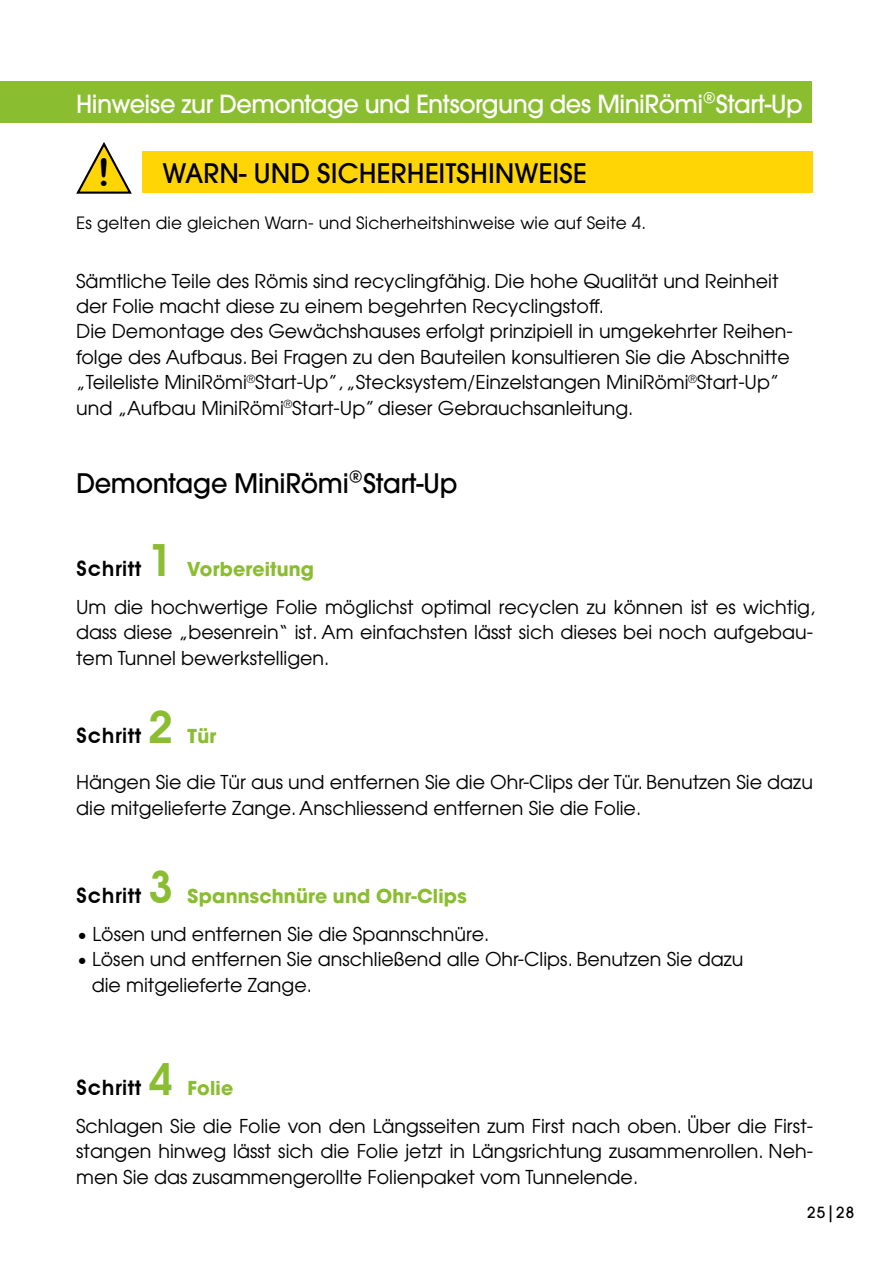
<style>
.page{position:relative;width:893px;height:1263px;background:#fff}
.page>*{position:absolute;margin:0;border:0;box-sizing:border-box;transform-origin:0 0}
.t1{font:38.1px "Arial Rounded MT Bold";color:#000}
.t2{font:500 29.55px "Avant Gard";color:#000}
.t3{font:500 27.45px "Avant Gard";letter-spacing:-.02em;color:#fff}
.t4{font:700 21.15px "Avant Gard";letter-spacing:.01em;color:#8bbd31}
.t5{font:600 21.15px "Avant Garde";letter-spacing:.025em;color:#000}
.t6{font:19.05px/25.3px "Avant Garde";color:#000}
.t7{font:16.95px "Avant Garde";letter-spacing:.01em;color:#000}
.t8{font:500 16.95px "Avant Gard";color:#000}
.s1{font-family:"Avant Garde";font-weight:600;color:#000}
.s2{font-family:"Avant Garde";font-weight:600;font-size:44.4px}
.s3{font-size:44.4px;color:#8bbd31}
.s4{font-family:"Avant Gard";font-weight:700;color:#8bbd31}
.s5{font-size:16.95px}
</style>
<div class="page">
<div style="left:142px;top:151px;width:671px;height:42px;background:#ffd505"></div>
<svg style="left:76px;top:142px;width:56px;height:52px"></svg>
<div style="left:0;top:81px;width:812px;height:42px;background:#8bbd31"></div>
<h3 class="t3" style="left:76px;top:88px;width:728px">Hinweise zur Demontage und Entsorgung des MiniRömi®Start-Up</h3>
<h1 class="t1" style="left:98px;top:149px;width:14px">!</h1>
<h2 class="t2" style="left:163px;top:156px;width:426px">WARN- UND SICHERHEITSHINWEISE</h2>
<p class="t7" style="left:76px;top:212px;width:571px">Es gelten die gleichen Warn- und Sicherheitshinweise wie auf Seite 4.</p>
<p class="t6" style="left:76px;top:268px;width:718px">Sämtliche Teile des Römis sind recyclingfähig. Die hohe Qualität und Reinheit der Folie macht diese zu einem begehrten Recyclingstoff.<br>Die Demontage des Gewächshauses erfolgt prinzipiell in umgekehrter Reihen&shy;folge des Aufbaus. Bei Fragen zu den Bauteilen konsultieren Sie die Abschnitte „Teileliste MiniRömi<sup>®</sup>Start-Up”, „Stecksystem/Einzelstangen MiniRömi<sup>®</sup>Start-Up” und „Aufbau MiniRömi<sup>®</sup>Start-Up” dieser Gebrauchsanleitung.</p>
<h2 class="t2" style="left:76px;top:466px;width:383px">Demontage MiniRömi®Start-Up</h2>
<p class="t4" style="left:76px;top:556px;width:239px"><span class="s1">Schritt</span> <span class="s2">1</span> Vorbereitung</p>
<p class="t6" style="left:76px;top:594px;width:740px;text-align:justify">Um die hochwertige Folie möglichst optimal recyclen zu können ist es wichtig, dass diese „besenrein“ ist. Am einfachsten lässt sich dieses bei noch aufgebau&shy;tem Tunnel bewerkstelligen.</p>
<p class="t5" style="left:76px;top:722px;width:142px">Schritt <span class="s3">2</span> <span class="s4">Tür</span></p>
<p class="t6" style="left:76px;top:769px;width:738px">Hängen Sie die Tür aus und entfernen Sie die Ohr-Clips der Tür. Benutzen Sie dazu die mitgelieferte Zange. Anschliessend entfernen Sie die Folie.</p>
<p class="t4" style="left:76px;top:883px;width:392px"><span class="s1">Schritt</span> <span class="s2">3</span> Spannschnüre und Ohr-Clips</p>
<p class="t6" style="left:77px;top:921px;width:414px"><span class="s5">•</span> Lösen und entfernen Sie die Spannschnüre.</p>
<p class="t6" style="left:92px;top:946px;width:653px;text-indent:-15px"><span class="s5">•</span> Lösen und entfernen Sie anschließend alle Ohr-Clips. Benutzen Sie dazu die mitgelieferte Zange.</p>
<p class="t5" style="left:76px;top:1075px;width:159px">Schritt <span class="s3">4</span> <span class="s4">Folie</span></p>
<p class="t6" style="left:76px;top:1113px;width:738px;text-align:justify">Schlagen Sie die Folie von den Längsseiten zum First nach oben. Über die First&shy;stangen hinweg lässt sich die Folie jetzt in Längsrichtung zusammenrollen. Neh&shy;men Sie das zusammengerollte Folienpaket vom Tunnelende.</p>
<p class="t8" style="left:807px;top:1202px;width:49px">25|28</p>
</div>
